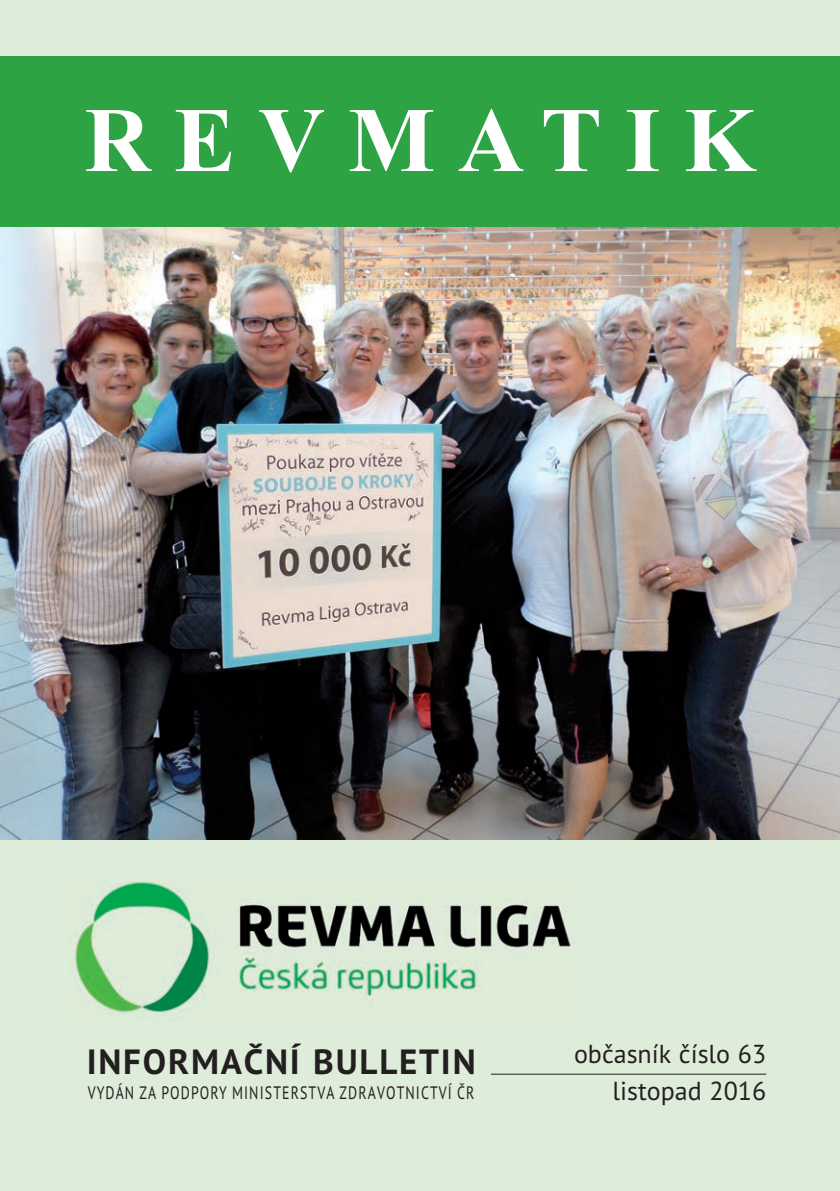
<style>
.page{position:relative;width:840px;height:1191px;background:#fff}
.page>*{position:absolute;margin:0;border:0;box-sizing:border-box;transform-origin:0 0}
.t1{font:700 92px "Times New Roman";letter-spacing:.25em;color:#fff}
.t2{font:700 35px "PT Sans";letter-spacing:.05em;color:#231f20}
.t3{font:26px "PT Sans";color:#231f20}
.t4{font:18px "PT Sans";letter-spacing:.08em;color:#231f20;scale:.77 1}
</style>
<div class="page">
<div style="left:0;top:0;width:839px;height:1191px;background:#deecda"></div>
<img style="left:74px;top:882px;width:498px;height:131px">
<img style="left:0;top:227px;width:839px;height:612px">
<div style="left:0;top:57px;width:839px;height:170px;background:#2da343"></div>
<hr style="left:490px;top:1073px;width:275px;height:1px;background:#231f20">
<h1 class="t1" style="left:84px;top:85px;width:672px">REVMATIK</h1>
<h2 class="t2" style="left:87px;top:1038px;width:390px">INFORMAČNÍ BULLETIN</h2>
<h3 class="t3" style="left:573px;top:1036px;width:193px">OBČASNÍK ČÍSLO 63</h3>
<p class="t4" style="left:88px;top:1081px;width:503px">VYDÁN ZA PODPORY MINISTERSTVA ZDRAVOTNICTVÍ ČR</p>
<h3 class="t3" style="left:612px;top:1073px;width:155px">LISTOPAD 2016</h3>
</div>
